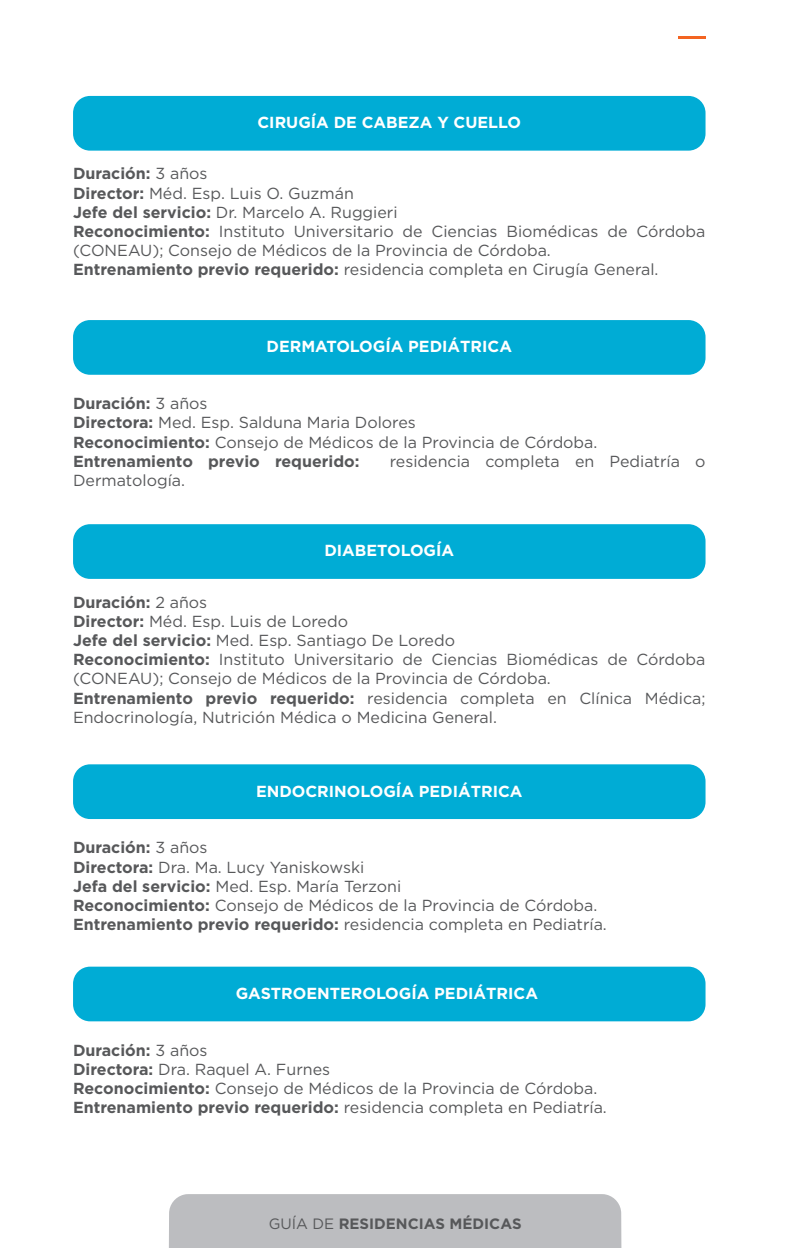
<style>
.page{position:relative;width:793px;height:1248px;background:#fff}
.page>*{position:absolute;margin:0;border:0;box-sizing:border-box;transform-origin:0 0}
.t1{font:16px/19.2px "Gotham";color:#57585a}
.t2{font:700 16px "Gotham";color:#fff}
.t3{font:700 15px "Gotham";color:#57585a}
.s1{font-weight:700}
.s2{font-weight:400}
</style>
<div class="page">
<div style="left:73px;top:524px;width:632px;height:55px;background:#00acd5;border-radius:17px"></div>
<div style="left:73px;top:966px;width:632px;height:55px;background:#00acd5;border-radius:17px"></div>
<div style="left:73px;top:764px;width:632px;height:55px;background:#00acd5;border-radius:17px"></div>
<hr style="left:678px;top:37px;width:27px;height:2px;background:#f36421">
<div style="left:169px;top:1194px;width:452px;height:53px;background:#bcbdc0"></div>
<div style="left:73px;top:96px;width:632px;height:55px;background:#00acd5;border-radius:17px"></div>
<div style="left:73px;top:320px;width:632px;height:55px;background:#00acd5;border-radius:17px"></div>
<p class="t2" style="left:257px;top:113px;width:265px">CIRUGÍA DE CABEZA Y CUELLO</p>
<p class="t1" style="left:73px;top:164px;width:634px"><span class="s1">Duración:</span> 3 años<br><span class="s1">Director:</span> Méd. Esp. Luis O. Guzmán<br><span class="s1">Jefe del servicio:</span> Dr. Marcelo A. Ruggieri<br><span class="s1">Reconocimiento:</span> Instituto Universitario de Ciencias Biomédicas de Córdoba (CONEAU); Consejo de Médicos de la Provincia de Córdoba.<br><span class="s1">Entrenamiento previo requerido:</span> residencia completa en Cirugía General.</p>
<p class="t2" style="left:266px;top:337px;width:247px">DERMATOLOGÍA PEDIÁTRICA</p>
<p class="t1" style="left:73px;top:393px;width:526px"><span class="s1">Duración:</span> 3 años<br><span class="s1">Directora:</span> Med. Esp. Salduna Maria Dolores<br><span class="s1">Reconocimiento:</span> Consejo de Médicos de la Provincia de Córdoba.<br><span class="s1">Entrenamiento previo requerido:</span></p>
<p class="t1" style="left:390px;top:451px;width:317px">residencia completa en Pediatría o</p>
<p class="t1" style="left:73px;top:470px;width:113px">Dermatología.</p>
<p class="t2" style="left:324px;top:541px;width:131px">DIABETOLOGÍA</p>
<p class="t1" style="left:73px;top:592px;width:634px"><span class="s1">Duración:</span> 2 años<br><span class="s1">Director:</span> Méd. Esp. Luis de Loredo<br><span class="s1">Jefe del servicio:</span> Med. Esp. Santiago De Loredo<br><span class="s1">Reconocimiento:</span> Instituto Universitario de Ciencias Biomédicas de Córdoba (CONEAU); Consejo de Médicos de la Provincia de Córdoba.<br><span class="s1">Entrenamiento previo requerido:</span> residencia completa en Clínica Médica; Endocrinología, Nutrición Médica o Medicina General.</p>
<p class="t2" style="left:256px;top:781px;width:268px">ENDOCRINOLOGÍA PEDIÁTRICA</p>
<p class="t1" style="left:73px;top:837px;width:535px"><span class="s1">Duración:</span> 3 años<br><span class="s1">Directora:</span> Dra. Ma. Lucy Yaniskowski<br><span class="s1">Jefa del servicio:</span> Med. Esp. María Terzoni<br><span class="s1">Reconocimiento:</span> Consejo de Médicos de la Provincia de Córdoba.<br><span class="s1">Entrenamiento previo requerido:</span> residencia completa en Pediatría.</p>
<p class="t2" style="left:236px;top:983px;width:304px">GASTROENTEROLOGÍA PEDIÁTRICA</p>
<p class="t1" style="left:73px;top:1040px;width:535px"><span class="s1">Duración:</span> 3 años<br><span class="s1">Directora:</span> Dra. Raquel A. Furnes<br><span class="s1">Reconocimiento:</span> Consejo de Médicos de la Provincia de Córdoba.<br><span class="s1">Entrenamiento previo requerido:</span> residencia completa en Pediatría.</p>
<p class="t3" style="left:268px;top:1215px;width:254px"><span class="s2">GUÍA DE</span> RESIDENCIAS MÉDICAS</p>
</div>
